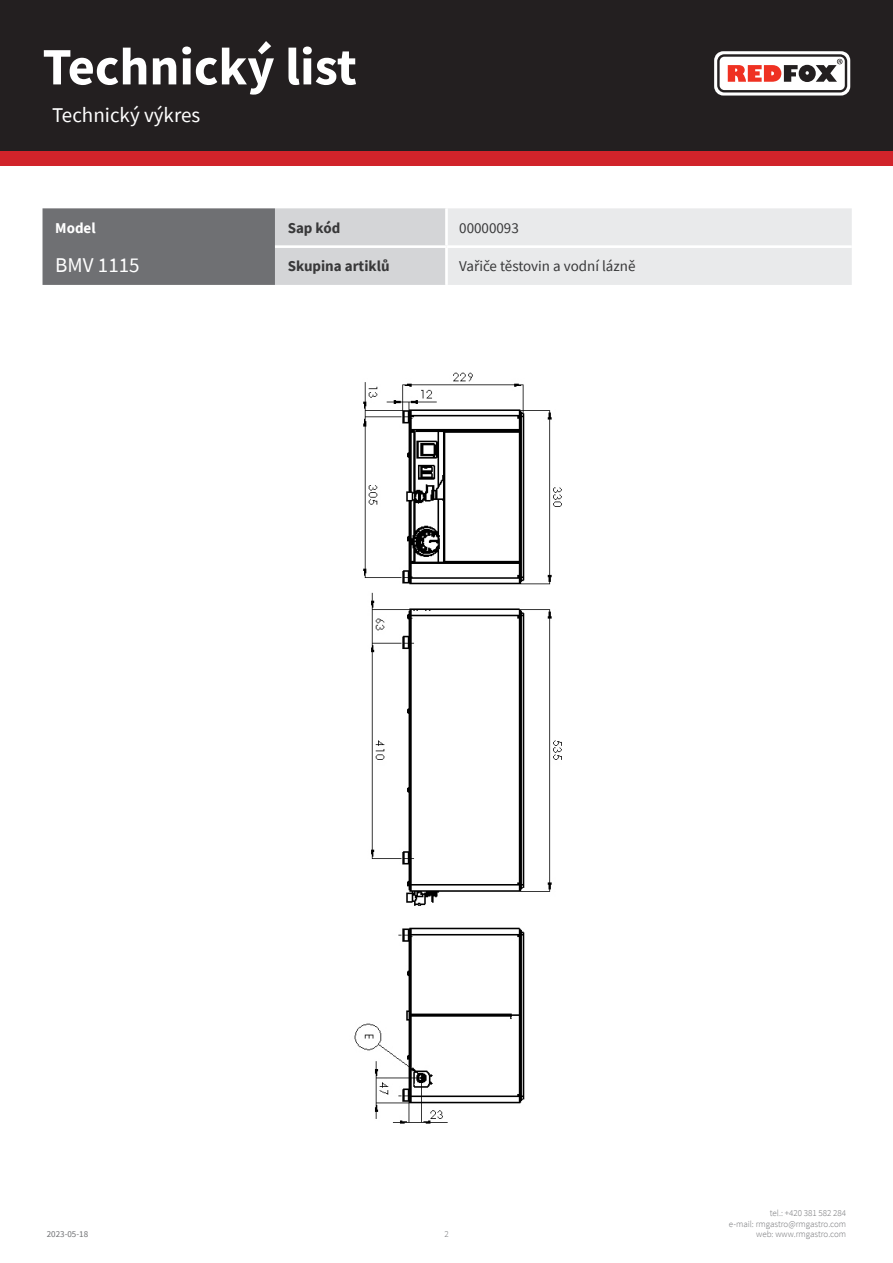
<style>
.page{position:relative;width:893px;height:1263px;background:#fff}
.page>*{position:absolute;margin:0;border:0;box-sizing:border-box;transform-origin:0 0}
.t1{font:700 52.5px "Source Sans Pro";color:#fff}
.kapitola{font:21px "Source Sans Pro";color:#fff}
.tabulka_-_headline{font:21px "Source Sans Pro";color:#fff}
.tabulka_-_text{font:15px "Source Sans Pro";color:#383839}
.tabulka_-_text-2{font:700 15px "Source Sans Pro";color:#383839}
.tabulka_-_text-3{font:700 15px "Source Sans Pro";color:#fff}
.t2{font:300 9px/10.8px "Source Sans Pro";color:#6f7073;text-align:right}
.t3{font:9px "Source Sans Pro";color:#6f7073}
</style>
<div class="page">
<div style="left:0;top:0;width:893px;height:166px;background:#d1232a"></div>
<div style="left:0;top:0;width:893px;height:151px;background:#231f20"></div>
<svg style="left:714px;top:51px;width:136px;height:45px"></svg>
<img style="left:354px;top:372px;width:208px;height:752px">
<svg style="left:43px;top:208px;width:809px;height:77px;background:#c0c1c3"></svg>
<hr style="left:445px;top:208px;width:3px;height:37px;background:#fff">
<hr style="left:275px;top:245px;width:171px;height:3px;background:#fff">
<hr style="left:446px;top:245px;width:406px;height:3px;background:#fff">
<hr style="left:445px;top:248px;width:3px;height:37px;background:#fff">
<h1 class="t1" style="left:43px;top:31px;width:316px">Technický list</h1>
<p class="kapitola" style="left:52px;top:101px;width:150px">Technický výkres</p>
<p class="tabulka_-_text-3" style="left:55px;top:218px;width:42px">Model</p>
<p class="tabulka_-_text-2" style="left:288px;top:218px;width:54px">Sap kód</p>
<p class="tabulka_-_text" style="left:459px;top:219px;width:61px">00000093</p>
<p class="tabulka_-_headline" style="left:55px;top:251px;width:86px">BMV 1115</p>
<p class="tabulka_-_text-2" style="left:288px;top:256px;width:103px">Skupina artiklů</p>
<p class="tabulka_-_text" style="left:459px;top:257px;width:178px">Vařiče těstovin a vodní lázně</p>
<p class="t3" style="left:47px;top:1229px;width:43px">2023-05-18</p>
<p class="t2" style="left:444px;top:1229px;width:6px">2</p>
<p class="t2" style="left:729px;top:1207px;width:119px">tel.: +420 381 582 284<br>e-mail: rmgastro@rmgastro.com web: www.rmgastro.com</p>
</div>
